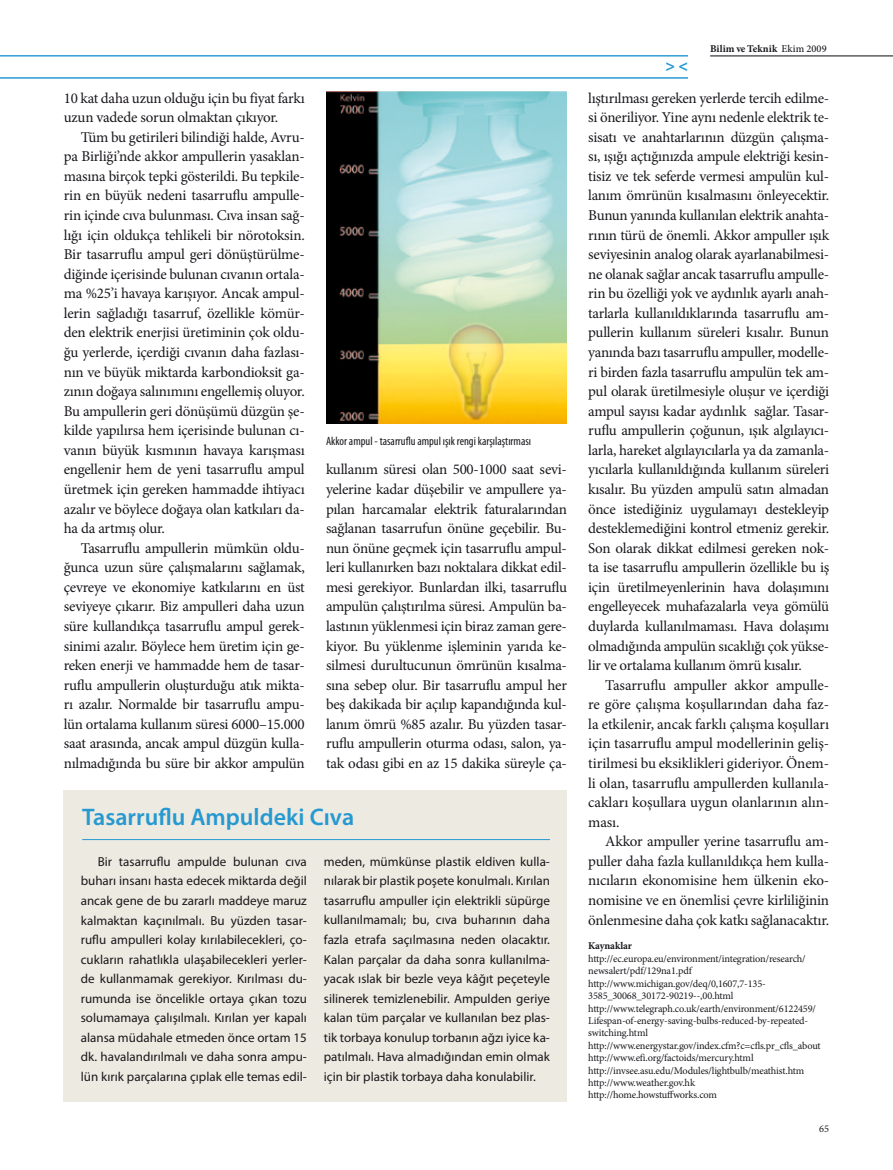
<style>
.page{position:relative;width:893px;height:1170px;background:#fff}
.page>*{position:absolute;margin:0;border:0;box-sizing:border-box;transform-origin:0 0}
.t1{font:600 24px "Myriad Pro";color:#2699d1}
.t2{font:700 16.2px "Myriad Pro";color:#2699d1}
.t3{font:15px/19.5px "Minion Pro";letter-spacing:-.015em;color:#1a171c;text-align:justify}
.t4{font:13.05px/19.5px "Myriad Pro";color:#1a171c;text-align:justify}
.t5{font:condensed 12px "Myriad Pro";color:#1a171c}
.t6{font:10.35px/12.5px "Minion Pro";letter-spacing:-.015em;color:#1a171c}
.t7{font:700 10.35px "Minion Pro";letter-spacing:-.01em;color:#1a171c}
.s1{font-weight:500}
</style>
<div class="page">
<img style="left:326px;top:91px;width:241px;height:332px">
<div style="left:64px;top:790px;width:503px;height:311px;background:#edeae1"></div>
<hr style="left:82px;top:839px;width:468px;height:1px;background:#2699d1">
<hr style="left:0;top:78px;width:688px;height:1px;background:#2699d1">
<hr style="left:0;top:56px;width:688px;height:1px;background:#2699d1">
<hr style="left:710px;top:56px;width:183px;height:1px;background:#070c12">
<p class="t3" style="left:64px;top:88px;width:242px">10 kat daha uzun olduğu için bu fiyat farkı uzun vadede sorun olmaktan çıkıyor.</p>
<p class="t3" style="left:64px;top:127px;width:242px;text-indent:17px">Tüm bu getirileri bilindiği halde, Avru&shy;pa Birliği’nde akkor ampullerin yasaklan&shy;masına birçok tepki gösterildi. Bu tepkile&shy;rin en büyük nedeni tasarruflu ampulle&shy;rin içinde cıva bulunması. Cıva insan sağ&shy;lığı için oldukça tehlikeli bir nörotoksin.<br>Bir tasarruflu ampul geri dönüştürülme&shy;diğinde içerisinde bulunan cıvanın ortala&shy;ma %25’i havaya karışıyor. Ancak ampul&shy;lerin sağladığı tasarruf, özellikle kömür&shy;den elektrik enerjisi üretiminin çok oldu&shy;ğu yerlerde, içerdiği cıvanın daha fazlası&shy;nın ve büyük miktarda karbondioksit ga&shy;zının doğaya salınımını engellemiş oluyor.<br>Bu ampullerin geri dönüşümü düzgün şe&shy;kilde yapılırsa hem içerisinde bulunan cı&shy;vanın büyük kısmının havaya karışması engellenir hem de yeni tasarruflu ampul üretmek için gereken hammadde ihtiyacı azalır ve böylece doğaya olan katkıları da&shy;ha da artmış olur.</p>
<p class="t3" style="left:64px;top:538px;width:242px;text-indent:17px">Tasarruflu ampullerin mümkün oldu&shy;ğunca uzun süre çalışmalarını sağlamak, çevreye ve ekonomiye katkılarını en üst seviyeye çıkarır. Biz ampulleri daha uzun süre kullandıkça tasarruflu ampul gerek&shy;sinimi azalır. Böylece hem üretim için ge&shy;reken enerji ve hammadde hem de tasar&shy;ruflu ampullerin oluşturduğu atık mikta&shy;rı azalır. Normalde bir tasarruflu ampu&shy;lün ortalama kullanım süresi 6000–15.000 saat arasında, ancak ampul düzgün kulla&shy;nılmadığında bu süre bir akkor ampulün</p>
<p class="t5" style="left:326px;top:434px;width:207px">Akkor ampul - tasarruflu ampul ışık rengi karşılaştırması</p>
<p class="t3" style="left:326px;top:460px;width:242px">kullanım süresi olan 500-1000 saat sevi&shy;yelerine kadar düşebilir ve ampullere ya&shy;pılan harcamalar elektrik faturalarından sağlanan tasarrufun önüne geçebilir. Bu&shy;nun önüne geçmek için tasarruflu ampul&shy;leri kullanırken bazı noktalara dikkat edil&shy;mesi gerekiyor. Bunlardan ilki, tasarruflu ampulün çalıştırılma süresi. Ampulün ba&shy;lastının yüklenmesi için biraz zaman gere&shy;kiyor. Bu yüklenme işleminin yarıda ke&shy;silmesi durultucunun ömrünün kısalma&shy;sına sebep olur. Bir tasarruflu ampul her beş dakikada bir açılıp kapandığında kul&shy;lanım ömrü %85 azalır. Bu yüzden tasar&shy;ruflu ampullerin oturma odası, salon, ya&shy;tak odası gibi en az 15 dakika süreyle ça-</p>
<h1 class="t1" style="left:82px;top:802px;width:273px">Tasarruflu Ampuldeki Cıva</h1>
<p class="t4" style="left:81px;top:851px;width:228px;text-indent:17px">Bir tasarruflu ampulde bulunan cıva buharı insanı hasta edecek miktarda değil ancak gene de bu zararlı maddeye maruz kalmaktan kaçınılmalı. Bu yüzden tasar&shy;ruflu ampulleri kolay kırılabilecekleri, ço&shy;cukların rahatlıkla ulaşabilecekleri yerler&shy;de kullanmamak gerekiyor. Kırılması du&shy;rumunda ise öncelikle ortaya çıkan tozu solumamaya çalışılmalı. Kırılan yer kapalı alansa müdahale etmeden önce ortam 15 dk. havalandırılmalı ve daha sonra ampu&shy;lün kırık parçalarına çıplak elle temas edil-</p>
<p class="t4" style="left:324px;top:851px;width:228px">meden, mümkünse plastik eldiven kulla&shy;nılarak bir plastik poşete konulmalı. Kırılan tasarruflu ampuller için elektrikli süpürge kullanılmamalı; bu, cıva buharının daha fazla etrafa saçılmasına neden olacaktır.<br>Kalan parçalar da daha sonra kullanılma&shy;yacak ıslak bir bezle veya kâğıt peçeteyle silinerek temizlenebilir. Ampulden geriye kalan tüm parçalar ve kullanılan bez plas&shy;tik torbaya konulup torbanın ağzı iyice ka&shy;patılmalı. Hava almadığından emin olmak için bir plastik torbaya daha konulabilir.</p>
<p class="t2" style="left:665px;top:55px;width:24px">&gt; &lt;</p>
<p class="t7" style="left:710px;top:41px;width:118px">Bilim ve Teknik <span class="s1">Ekim 2009</span></p>
<p class="t3" style="left:588px;top:88px;width:242px">lıştırılması gereken yerlerde tercih edilme&shy;si öneriliyor. Yine aynı nedenle elektrik te&shy;sisatı ve anahtarlarının düzgün çalışma&shy;sı, ışığı açtığınızda ampule elektriği kesin&shy;tisiz ve tek seferde vermesi ampulün kul&shy;lanım ömrünün kısalmasını önleyecektir.<br>Bunun yanında kullanılan elektrik anahta&shy;rının türü de önemli. Akkor ampuller ışık seviyesinin analog olarak ayarlanabilmesi&shy;ne olanak sağlar ancak tasarruflu ampulle&shy;rin bu özelliği yok ve aydınlık ayarlı anah&shy;tarlarla kullanıldıklarında tasarruflu am&shy;pullerin kullanım süreleri kısalır. Bunun yanında bazı tasarruflu ampuller, modelle&shy;ri birden fazla tasarruflu ampulün tek am&shy;pul olarak üretilmesiyle oluşur ve içerdiği ampul sayısı kadar aydınlık sağlar. Tasar&shy;ruflu ampullerin çoğunun, ışık algılayıcı&shy;larla, hareket algılayıcılarla ya da zamanla&shy;yıcılarla kullanıldığında kullanım süreleri kısalır. Bu yüzden ampulü satın almadan önce istediğiniz uygulamayı destekleyip desteklemediğini kontrol etmeniz gerekir.<br>Son olarak dikkat edilmesi gereken nok&shy;ta ise tasarruflu ampullerin özellikle bu iş için üretilmeyenlerinin hava dolaşımını engelleyecek muhafazalarla veya gömülü duylarda kullanılmaması. Hava dolaşımı olmadığında ampulün sıcaklığı çok yükse&shy;lir ve ortalama kullanım ömrü kısalır.</p>
<p class="t3" style="left:588px;top:675px;width:242px;text-indent:17px">Tasarruflu ampuller akkor ampulle&shy;re göre çalışma koşullarından daha faz&shy;la etkilenir, ancak farklı çalışma koşulları için tasarruflu ampul modellerinin geliş&shy;tirilmesi bu eksiklikleri gideriyor. Önem&shy;li olan, tasarruflu ampullerden kullanıla&shy;cakları koşullara uygun olanlarının alın&shy;ması.</p>
<p class="t3" style="left:588px;top:831px;width:242px;text-indent:17px">Akkor ampuller yerine tasarruflu am&shy;puller daha fazla kullanıldıkça hem kulla&shy;nıcıların ekonomisine hem ülkenin eko&shy;nomisine ve en önemlisi çevre kirliliğinin önlenmesine daha çok katkı sağlanacaktır.</p>
<p class="t7" style="left:588px;top:938px;width:45px">Kaynaklar</p>
<p class="t6" style="left:588px;top:952px;width:234px">http://ec.europa.eu/environment/integration/research/ newsalert/pdf/129na1.pdf http://www.michigan.gov/deq/0,1607,7-135- 3585_30068_30172-90219--,00.html http://www.telegraph.co.uk/earth/environment/6122459/ Lifespan-of-energy-saving-bulbs-reduced-by-repeated&shy;switching.html http://www.energystar.gov/index.cfm?c=cfls.pr_cfls_about http://www.efi.org/factoids/mercury.html http://invsee.asu.edu/Modules/lightbulb/meathist.htm http://www.weather.gov.hk http://home.howstuffworks.com</p>
<p class="t6" style="left:819px;top:1122px;width:11px">65</p>
</div>
